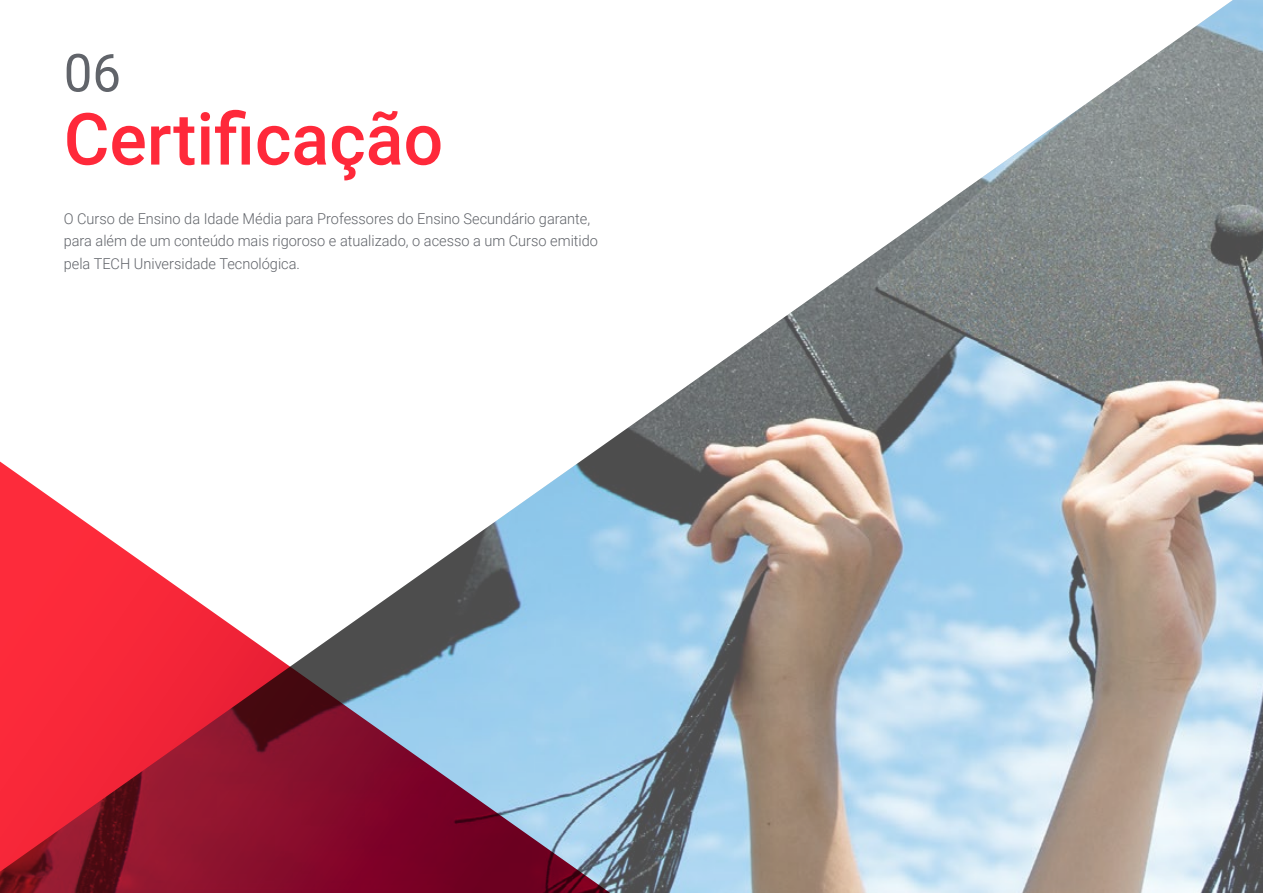
<style>
.page{position:relative;width:1263px;height:893px;background:#fff}
.page>*{position:absolute;margin:0;border:0;box-sizing:border-box;transform-origin:0 0}
.t1{font:500 72px "Roboto";color:#ff293a}
.t2{font:52.5px "Roboto";color:#61646a}
.t3{font:300 15px/22.5px "Roboto";color:#61646a}
</style>
<div class="page">
<img style="left:602px;top:0;width:661px;height:893px">
<svg style="left:0;top:446px;width:640px;height:447px"></svg>
<h2 class="t2" style="left:64px;top:36px;width:59px">06</h2>
<h1 class="t1" style="left:64px;top:89px;width:381px">Certificação</h1>
<p class="t3" style="left:64px;top:207px;width:536px">O Curso de Ensino da Idade Média para Professores do Ensino Secundário garante, para além de um conteúdo mais rigoroso e atualizado, o acesso a um Curso emitido pela TECH Universidade Tecnológica.</p>
</div>
